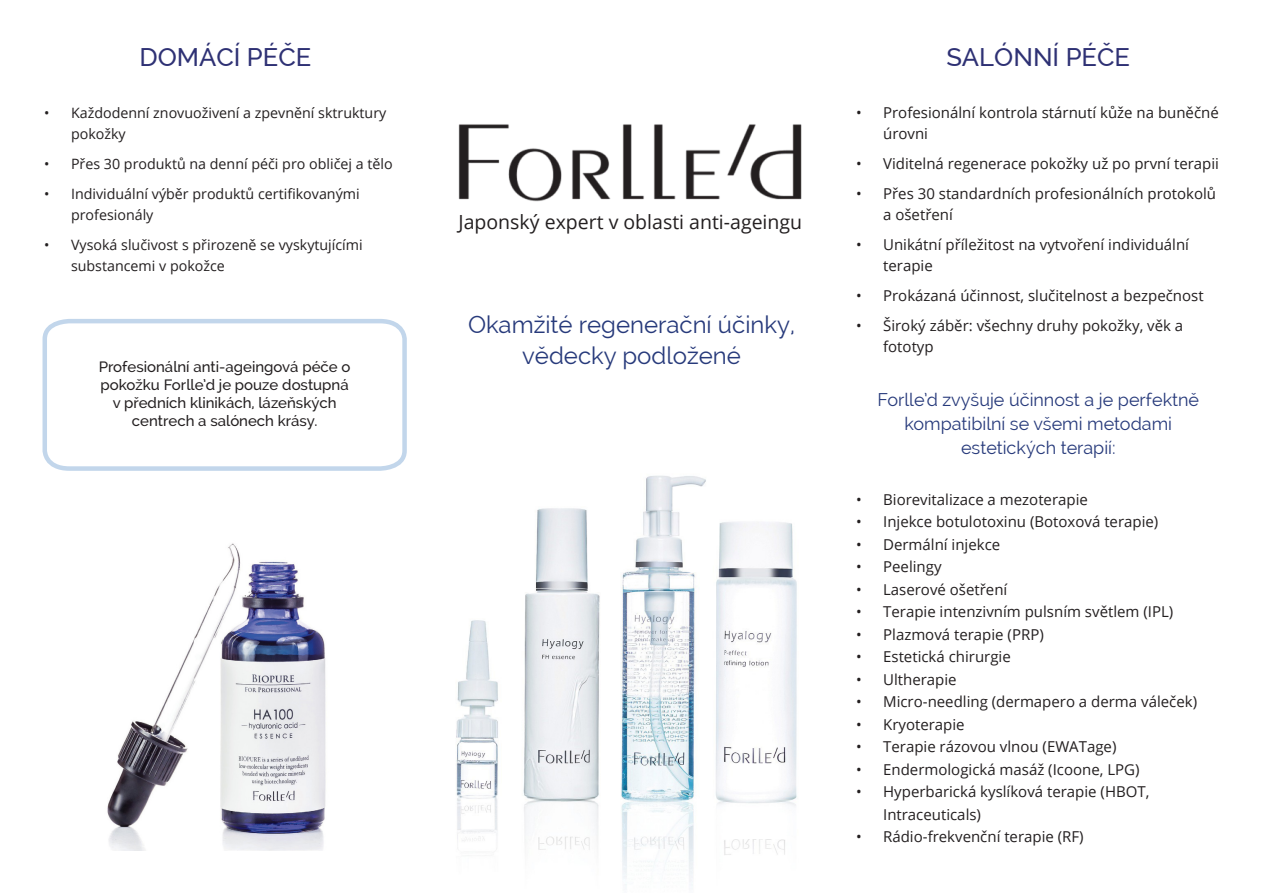
<style>
.page{position:relative;width:1263px;height:893px;background:#fff}
.page>*{position:absolute;margin:0;border:0;box-sizing:border-box;transform-origin:0 0}
.t1{font:500 25.5px "Raleway";color:#2e3174}
.t2{font:24px/31.5px "Raleway";color:#273a7b;text-align:center}
.t3{font:19.5px "Open Sans";color:#231f20}
.t4{font:18px/24px "Raleway";color:#273a7b;text-align:center}
.t5{font:15px/21px "Open Sans";color:#231f20}
.t6{font:500 15px/18px "Raleway";color:#231f20;text-align:center}
.t7{font:14.25px/21px "Open Sans";color:#231f20}
</style>
<div class="page">
<img style="left:107px;top:543px;width:219px;height:307px">
<svg style="left:42px;top:319px;width:365px;height:152px"></svg>
<img style="left:458px;top:124px;width:344px;height:78px">
<img style="left:456px;top:475px;width:341px;height:411px">
<p class="t1" style="left:139px;top:43px;width:173px">DOMÁCÍ PÉČE</p>
<p class="t7" style="left:71px;top:102px;width:317px;text-indent:-27px">• Každodenní znovuoživení a zpevnění sktruktury pokožky</p>
<p class="t7" style="left:44px;top:153px;width:350px">• Přes 30 produktů na denní péči pro obličej a tělo</p>
<p class="t7" style="left:71px;top:183px;width:290px;text-indent:-27px">• Individuální výběr produktů certifikovanými profesionály</p>
<p class="t7" style="left:71px;top:234px;width:293px;text-indent:-27px">• Vysoká slučivost s přirozeně se vyskytujícími substancemi v pokožce</p>
<p class="t6" style="left:99px;top:358px;width:253px">Profesionální anti-ageingová péče o pokožku Forlle’d je pouze dostupná v předních klinikách, lázeňských centrech a salónech krásy.</p>
<p class="t3" style="left:458px;top:208px;width:345px">Japonský expert v oblasti anti-ageingu</p>
<p class="t2" style="left:468px;top:308px;width:328px">Okamžité regenerační účinky, vědecky podložené</p>
<p class="t1" style="left:946px;top:43px;width:185px">SALÓNNÍ PÉČE</p>
<p class="t5" style="left:883px;top:102px;width:337px;text-indent:-27px">• Profesionální kontrola stárnutí kůže na buněčné úrovni</p>
<p class="t5" style="left:856px;top:153px;width:364px">• Viditelná regenerace pokožky už po první terapii</p>
<p class="t5" style="left:883px;top:183px;width:334px;text-indent:-27px">• Přes 30 standardních profesionálních protokolů a ošetření</p>
<p class="t5" style="left:883px;top:234px;width:307px;text-indent:-27px">• Unikátní příležitost na vytvoření individuální terapie</p>
<p class="t5" style="left:856px;top:285px;width:349px">• Prokázaná účinnost, slučitelnost a bezpečnost</p>
<p class="t5" style="left:883px;top:315px;width:302px;text-indent:-27px">• Široký záběr: všechny druhy pokožky, věk a fototyp</p>
<p class="t4" style="left:877px;top:387px;width:323px">Forlle’d zvyšuje účinnost a je perfektně kompatibilní se všemi metodami estetických terapií:</p>
<p class="t5" style="left:856px;top:488px;width:233px">• Biorevitalizace a mezoterapie</p>
<p class="t5" style="left:856px;top:511px;width:304px">• Injekce botulotoxinu (Botoxová terapie)</p>
<p class="t5" style="left:856px;top:533px;width:146px">• Dermální injekce</p>
<p class="t5" style="left:856px;top:556px;width:87px">• Peelingy</p>
<p class="t5" style="left:856px;top:578px;width:153px">• Laserové ošetření</p>
<p class="t5" style="left:856px;top:601px;width:319px">• Terapie intenzivním pulsním světlem (IPL)</p>
<p class="t5" style="left:856px;top:623px;width:189px">• Plazmová terapie (PRP)</p>
<p class="t5" style="left:856px;top:646px;width:156px">• Estetická chirurgie</p>
<p class="t5" style="left:856px;top:668px;width:102px">• Ultherapie</p>
<p class="t5" style="left:856px;top:691px;width:342px">• Micro-needling (dermapero a derma váleček)</p>
<p class="t5" style="left:856px;top:713px;width:110px">• Kryoterapie</p>
<p class="t5" style="left:856px;top:736px;width:262px">• Terapie rázovou vlnou (EWATage)</p>
<p class="t5" style="left:856px;top:758px;width:285px">• Endermologická masáž (Icoone, LPG)</p>
<p class="t5" style="left:883px;top:780px;width:268px;line-height:22.5px;text-indent:-27px">• Hyperbarická kyslíková terapie (HBOT,<br>Intraceuticals)</p>
<p class="t5" style="left:856px;top:826px;width:229px">• Rádio-frekvenční terapie (RF)</p>
</div>
